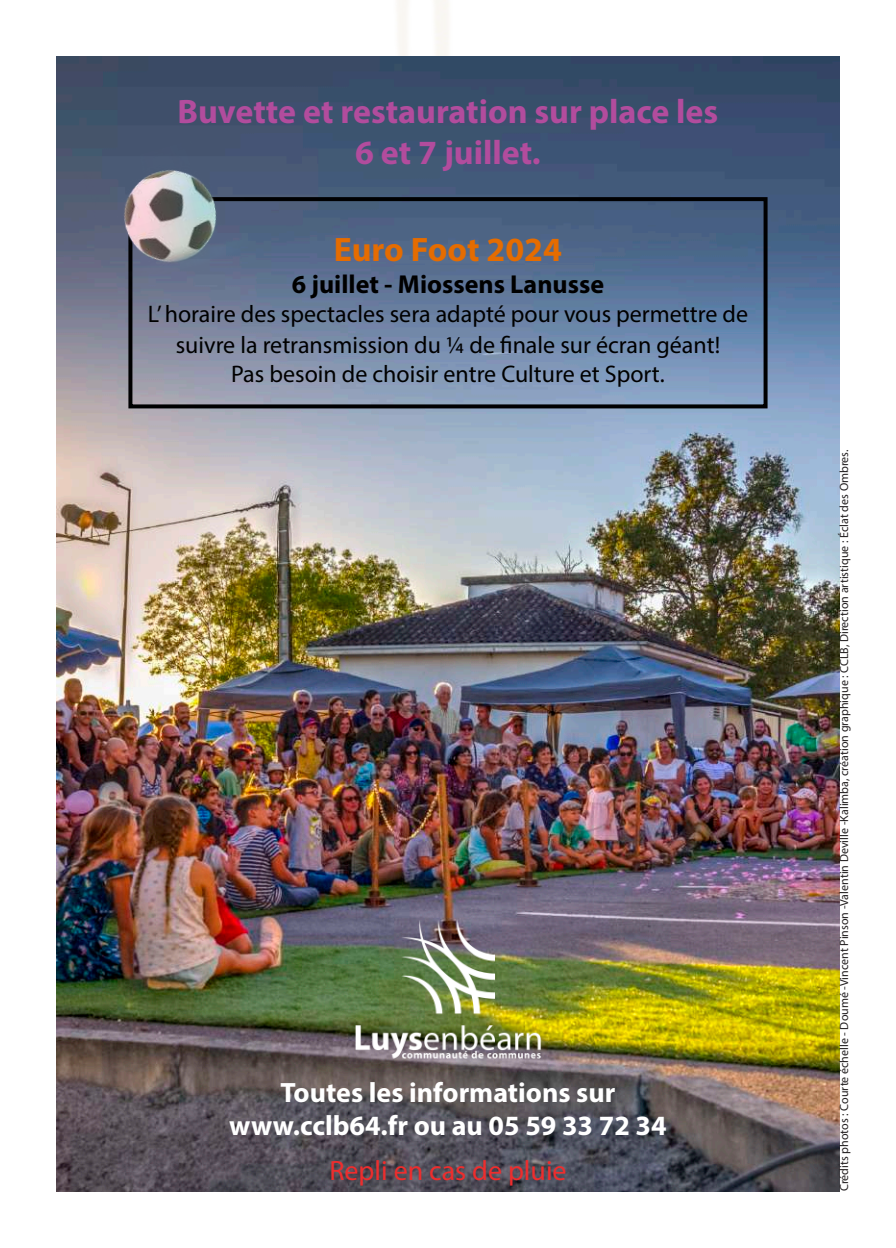
<style>
.page{position:relative;width:896px;height:1248px;background:#fff}
.page>*{position:absolute;margin:0;border:0;box-sizing:border-box;transform-origin:0 0}
.t1{font:700 34px/40.8px "Myriad Pro";color:#b24c9d;text-align:center}
.t2{font:700 34px "Myriad Pro";color:#e56c00}
.t3{font:700 28px/33.6px "Myriad Pro";color:#fff;text-align:center}
.t4{font:28px "Myriad Pro";color:#ee2d2d}
.t5{font:700 26px "Myriad Pro";color:#000}
.t6{font:24px/31.2px "Myriad Pro";color:#000;text-align:center}
.t7{font:12px "Myriad Pro";color:#231f20}
</style>
<div class="page">
<img style="left:57px;top:57px;width:782px;height:1134px">
<img style="left:353px;top:890px;width:190px;height:190px">
<div style="left:128px;top:197px;width:639px;height:211px;border:4px solid #000001"></div>
<img style="left:81px;top:130px;width:182px;height:172px">
<h1 class="t1" style="left:178px;top:90px;width:542px">Buvette et restauration sur place les<br>6 et 7 juillet.</h1>
<h1 class="t2" style="left:334px;top:228px;width:229px">Euro Foot 2024</h1>
<p class="t5" style="left:292px;top:267px;width:314px">6 juillet - Miossens Lanusse</p>
<p class="t6" style="left:148px;top:297px;width:602px">L’ horaire des spectacles sera adapté pour vous permettre de suivre la retransmission du ¼ de finale sur écran géant!</p>
<p class="t6" style="left:231px;top:357px;width:435px">Pas besoin de choisir entre Culture et Sport.</p>
<p class="t3" style="left:229px;top:1074px;width:439px">Toutes les informations sur www.cclb64.fr ou au 05 59 33 72 34</p>
<p class="t4" style="left:329px;top:1152px;width:239px">Repli en cas de pluie</p>
<p class="t7" style="left:837px;top:1191px;width:743px;rotate:-90deg">Crédits photos : Courte échelle - Doumé -Vincent Pinson -Valentin Deville -Kalimba, création graphique : CCLB, Direction artistique : Éclat des Ombres.</p>
</div>
